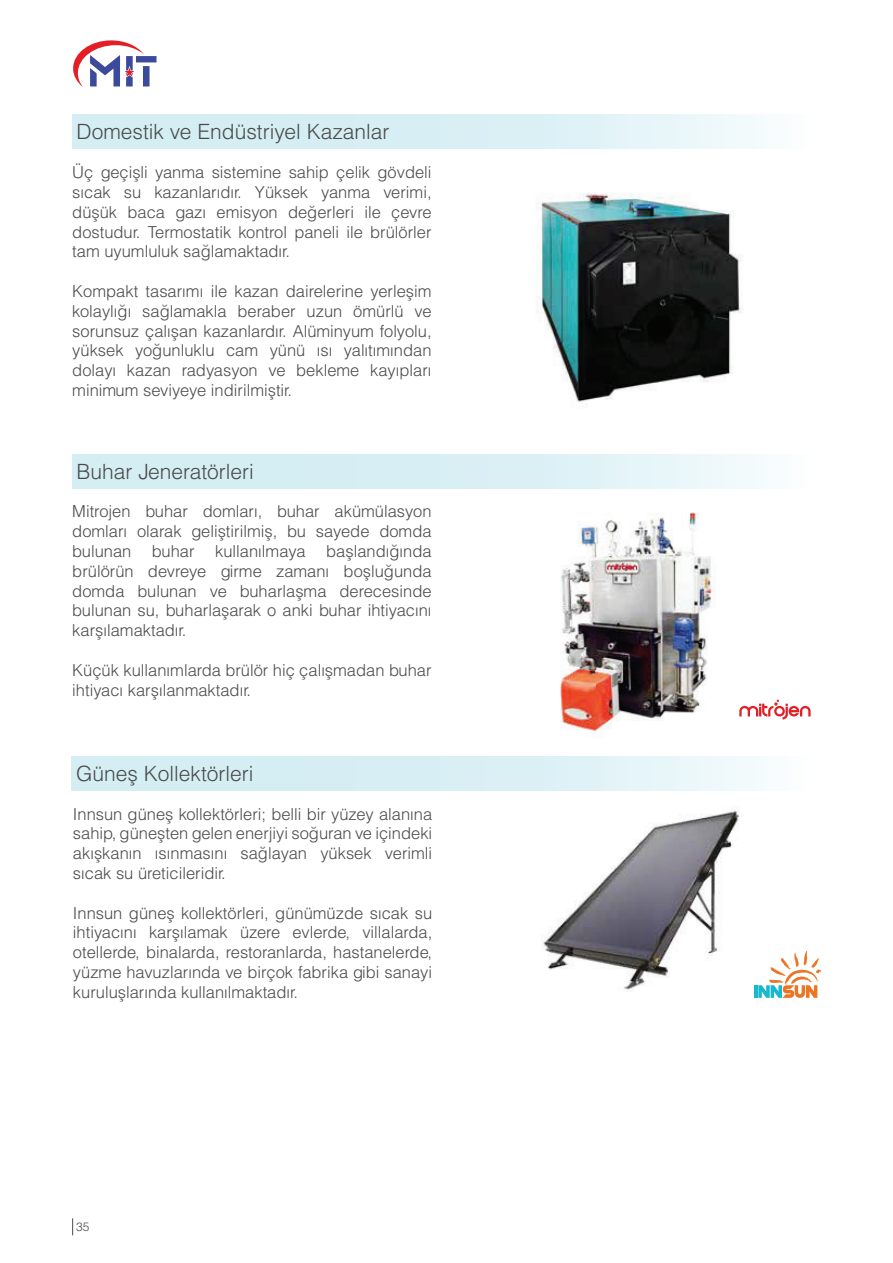
<style>
.page{position:relative;width:893px;height:1263px;background:#fff}
.page>*{position:absolute;margin:0;border:0;box-sizing:border-box;transform-origin:0 0}
.t1{font:21px "Helvetica Light Normal Tr";color:#494a49}
.t2{font:16.5px/19.8px "Helvetica Light Normal Tr";color:#494a49;text-align:justify}
.t3{font:12px "Helvetica Light Normal Tr";color:#494a49}
</style>
<div class="page">
<svg style="left:72px;top:1218px;width:1px;height:17px"></svg>
<svg style="left:73px;top:40px;width:83px;height:47px"></svg>
<img style="left:560px;top:512px;width:156px;height:222px">
<img style="left:541px;top:809px;width:199px;height:182px">
<img style="left:536px;top:193px;width:207px;height:210px">
<svg style="left:754px;top:951px;width:66px;height:47px"></svg>
<svg style="left:739px;top:700px;width:72px;height:19px"></svg>
<div style="left:72px;top:115px;width:749px;height:34px;background:linear-gradient(to right,#cceaf1,#f0f9fb)"></div>
<div style="left:72px;top:454px;width:749px;height:34px;background:linear-gradient(to right,#cceaf1,#f0f9fb)"></div>
<div style="left:72px;top:756px;width:748px;height:34px;background:linear-gradient(to right,#cceaf1,#f0f9fb)"></div>
<p class="t1" style="left:77px;top:122px;width:315px">Domestik ve Endüstriyel Kazanlar</p>
<p class="t2" style="left:72px;top:164px;width:361px">Üç geçişli yanma sistemine sahip çelik gövdeli sıcak su kazanlarıdır. Yüksek yanma verimi, düşük baca gazı emisyon değerleri ile çevre dostudur. Termostatik kontrol paneli ile brülörler tam uyumluluk sağlamaktadır.</p>
<p class="t2" style="left:72px;top:282px;width:361px">Kompakt tasarımı ile kazan dairelerine yerleşim kolaylığı sağlamakla beraber uzun ömürlü ve sorunsuz çalışan kazanlardır. Alüminyum folyolu, yüksek yoğunluklu cam yünü ısı yalıtımından dolayı kazan radyasyon ve bekleme kayıpları minimum seviyeye indirilmiştir.</p>
<p class="t1" style="left:77px;top:461px;width:179px">Buhar Jeneratörleri</p>
<p class="t2" style="left:72px;top:503px;width:361px">Mitrojen buhar domları, buhar akümülasyon domları olarak geliştirilmiş, bu sayede domda bulunan buhar kullanılmaya başlandığında brülörün devreye girme zamanı boşluğunda domda bulunan ve buharlaşma derecesinde bulunan su, buharlaşarak o anki buhar ihtiyacını karşılamaktadır.</p>
<p class="t2" style="left:72px;top:661px;width:361px">Küçük kullanımlarda brülör hiç çalışmadan buhar ihtiyacı karşılanmaktadır.</p>
<p class="t1" style="left:76px;top:763px;width:179px">Güneş Kollektörleri</p>
<p class="t2" style="left:73px;top:805px;width:361px">Innsun güneş kollektörleri; belli bir yüzey alanına sahip, güneşten gelen enerjiyi soğuran ve içindeki akışkanın ısınmasını sağlayan yüksek verimli sıcak su üreticileridir.</p>
<p class="t2" style="left:73px;top:904px;width:361px">Innsun güneş kollektörleri, günümüzde sıcak su ihtiyacını karşılamak üzere evlerde, villalarda, otellerde, binalarda, restoranlarda, hastanelerde, yüzme havuzlarında ve birçok fabrika gibi sanayi kuruluşlarında kullanılmaktadır.</p>
<p class="t3" style="left:76px;top:1221px;width:15px">35</p>
</div>
